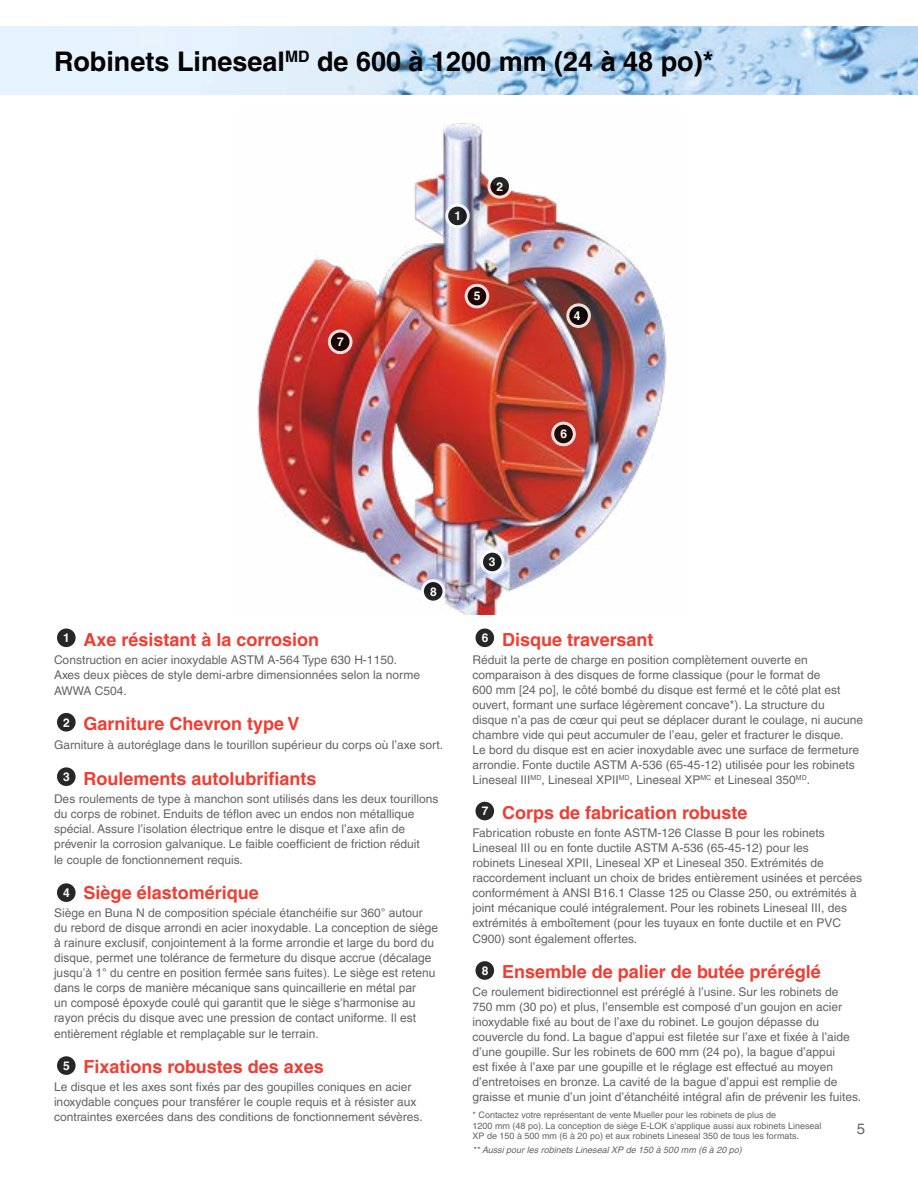
<style>
.page{position:relative;width:918px;height:1188px;background:#fff}
.page>*{position:absolute;margin:0;border:0;box-sizing:border-box;transform-origin:0 0}
.t1{font:700 27px "Helvetica LT Pro";color:#000}
.t2{font:700 18px "Helvetica LT Pro";color:#ef3e33}
.t3{font:15px "Helvetica LT Pro";color:#636466}
.t4{font:12px/15px "Helvetica LT Pro";color:#636466}
.t5{font:12px/15px "Arial";color:#636466}
.t6{font:700 12px "Helvetica LT Pro";color:#fff}
.t7{font:9px/10.5px "Helvetica LT Pro";color:#636466}
.t8{font:italic 9px "Helvetica LT Pro";color:#636466}
.s1{font-size:12px;color:#fff}
.s2{font-family:"Arial"}
</style>
<div class="page">
<img style="left:0;top:26px;width:918px;height:68px">
<img style="left:257px;top:123px;width:410px;height:492px">
<svg style="left:422px;top:581px;width:22px;height:21px"></svg>
<div style="left:421px;top:579px;width:24px;height:25px;border:3px solid #fff;border-radius:50%"></div>
<svg style="left:447px;top:205px;width:21px;height:22px"></svg>
<div style="left:445px;top:204px;width:25px;height:24px;border:3px solid #fff;border-radius:50%"></div>
<svg style="left:489px;top:176px;width:22px;height:21px"></svg>
<div style="left:487px;top:174px;width:25px;height:25px;border:3px solid #fff;border-radius:50%"></div>
<svg style="left:482px;top:551px;width:21px;height:22px"></svg>
<div style="left:480px;top:550px;width:25px;height:24px;border:3px solid #fff;border-radius:50%"></div>
<svg style="left:568px;top:305px;width:21px;height:21px"></svg>
<div style="left:566px;top:303px;width:25px;height:25px;border:3px solid #fff;border-radius:50%"></div>
<svg style="left:466px;top:285px;width:22px;height:22px"></svg>
<div style="left:465px;top:284px;width:24px;height:24px;border:3px solid #fff;border-radius:50%"></div>
<svg style="left:553px;top:423px;width:21px;height:22px"></svg>
<div style="left:551px;top:422px;width:25px;height:24px;border:3px solid #fff;border-radius:50%"></div>
<svg style="left:329px;top:331px;width:22px;height:22px"></svg>
<div style="left:328px;top:330px;width:25px;height:24px;border:3px solid #fff;border-radius:50%"></div>
<svg style="left:56px;top:627px;width:21px;height:22px"></svg>
<div style="left:54px;top:625px;width:25px;height:25px;border:3px solid #fff;border-radius:50%"></div>
<svg style="left:56px;top:711px;width:21px;height:22px"></svg>
<div style="left:54px;top:710px;width:25px;height:25px;border:3px solid #fff;border-radius:50%"></div>
<svg style="left:56px;top:766px;width:21px;height:22px"></svg>
<div style="left:54px;top:764px;width:25px;height:25px;border:3px solid #fff;border-radius:50%"></div>
<svg style="left:56px;top:882px;width:21px;height:21px"></svg>
<div style="left:54px;top:880px;width:25px;height:25px;border:3px solid #fff;border-radius:50%"></div>
<svg style="left:56px;top:1055px;width:21px;height:21px"></svg>
<div style="left:54px;top:1053px;width:25px;height:25px;border:3px solid #fff;border-radius:50%"></div>
<svg style="left:474px;top:627px;width:22px;height:22px"></svg>
<div style="left:473px;top:625px;width:24px;height:25px;border:3px solid #fff;border-radius:50%"></div>
<svg style="left:474px;top:800px;width:22px;height:22px"></svg>
<div style="left:473px;top:799px;width:24px;height:24px;border:3px solid #fff;border-radius:50%"></div>
<svg style="left:474px;top:960px;width:22px;height:21px"></svg>
<div style="left:473px;top:958px;width:24px;height:25px;border:3px solid #fff;border-radius:50%"></div>
<h1 class="t1" style="left:54px;top:45px;width:661px">Robinets Lineseal<sup>MD</sup> de 600 à 1200 mm (24 à 48 po)*</h1>
<p class="t6" style="left:337px;top:335px;width:8px">7</p>
<p class="t6" style="left:454px;top:209px;width:8px">1</p>
<p class="t6" style="left:497px;top:179px;width:8px">2</p>
<p class="t6" style="left:474px;top:289px;width:8px">5</p>
<p class="t6" style="left:574px;top:308px;width:8px">4</p>
<p class="t6" style="left:560px;top:427px;width:8px">6</p>
<p class="t6" style="left:430px;top:584px;width:8px">8</p>
<h2 class="t2" style="left:63px;top:628px;width:257px"><sup>1</sup> Axe résistant à la corrosion</h2>
<p class="t4" style="left:54px;top:652px;width:368px">Construction en acier inoxydable ASTM A-564 Type 630 H-1150.<br>Axes deux pièces de style demi-arbre dimensionnées selon la norme</p>
<p class="t4" style="left:54px;top:683px;width:74px">AWWA C504.</p>
<h2 class="t2" style="left:63px;top:713px;width:238px"><sup>2</sup> Garniture Chevron type V</h2>
<p class="t4" style="left:54px;top:738px;width:391px">Garniture à autoréglage dans le tourillon supérieur du corps où l’axe sort.</p>
<h2 class="t2" style="left:63px;top:767px;width:255px"><sup>3</sup> Roulements autolubrifiants</h2>
<p class="t4" style="left:54px;top:791px;width:386px">Des roulements de type à manchon sont utilisés dans les deux tourillons du corps de robinet. Enduits de téflon avec un endos non métallique spécial. Assure l’isolation électrique entre le disque et l’axe afin de prévenir la corrosion galvanique. Le faible coefficient de friction réduit</p>
<p class="t4" style="left:54px;top:852px;width:190px">le couple de fonctionnement requis.</p>
<h2 class="t2" style="left:63px;top:882px;width:197px"><span class="s1">4</span> Siège élastomérique</h2>
<p class="t4" style="left:54px;top:905px;width:370px">Siège en Buna N de composition spéciale étanchéifie sur 360<span class="s2">° autour</span></p>
<p class="t5" style="left:54px;top:920px;width:386px">du rebord de disque arrondi en acier inoxydable. La conception de siège à rainure exclusif, conjointement à la forme arrondie et large du bord du disque, permet une tolérance de fermeture du disque accrue (décalage jusqu’à 1° du centre en position fermée sans fuites). Le siège est retenu dans le corps de manière mécanique sans quincaillerie en métal par<br>un composé époxyde coulé qui garantit que le siège s’harmonise au rayon précis du disque avec une pression de contact uniforme. Il est</p>
<p class="t5" style="left:54px;top:1027px;width:266px">entièrement réglable et remplaçable sur le terrain.</p>
<h2 class="t2" style="left:63px;top:1056px;width:262px"><sup>5</sup> Fixations robustes des axes</h2>
<p class="t4" style="left:54px;top:1080px;width:370px">Le disque et les axes sont fixés par des goupilles coniques en acier inoxydable conçues pour transférer le couple requis et à résister aux contraintes exercées dans des conditions de fonctionnement sévères.</p>
<p class="t6" style="left:489px;top:555px;width:8px">3</p>
<h2 class="t2" style="left:482px;top:628px;width:173px"><sup>6</sup> Disque traversant</h2>
<p class="t4" style="left:472px;top:652px;width:392px">Réduit la perte de charge en position complètement ouverte en comparaison à des disques de forme classique (pour le format de<br>600 mm [24 po], le côté bombé du disque est fermé et le côté plat est ouvert, formant une surface légèrement concave*). La structure du<br>disque n’a pas de cœur qui peut se déplacer durant le coulage, ni aucune chambre vide qui peut accumuler de l’eau, geler et fracturer le disque.<br>Le bord du disque est en acier inoxydable avec une surface de fermeture arrondie. Fonte ductile ASTM A-536 (65-45-12) utilisée pour les robinets Lineseal III<sup>MD</sup>, Lineseal XPII<sup>MD</sup>, Lineseal XP<sup>MC</sup> et Lineseal 350<sup>MD</sup>.</p>
<h2 class="t2" style="left:482px;top:802px;width:267px"><sup>7</sup> Corps de fabrication robuste</h2>
<p class="t4" style="left:472px;top:825px;width:391px">Fabrication robuste en fonte ASTM-126 Classe B pour les robinets Lineseal III ou en fonte ductile ASTM A-536 (65-45-12) pour les<br>robinets Lineseal XPII, Lineseal XP et Lineseal 350. Extrémités de raccordement incluant un choix de brides entièrement usinées et percées conformément à ANSI B16.1 Classe 125 ou Classe 250, ou extrémités à joint mécanique coulé intégralement. Pour les robinets Lineseal III, des extrémités à emboîtement (pour les tuyaux en fonte ductile et en PVC</p>
<p class="t4" style="left:472px;top:931px;width:166px">C900) sont également offertes.</p>
<h2 class="t2" style="left:482px;top:961px;width:341px"><sup>8</sup> Ensemble de palier de butée préréglé</h2>
<p class="t4" style="left:472px;top:985px;width:390px">Ce roulement bidirectionnel est préréglé à l’usine. Sur les robinets de 750 mm (30 po) et plus, l’ensemble est composé d’un goujon en acier inoxydable fixé au bout de l’axe du robinet. Le goujon dépasse du couvercle du fond. La bague d’appui est filetée sur l’axe et fixée à l’aide d’une goupille. Sur les robinets de 600 mm (24 po), la bague d’appui<br>est fixée à l’axe par une goupille et le réglage est effectué au moyen d’entretoises en bronze. La cavité de la bague d’appui est remplie de graisse et munie d’un joint d’étanchéité intégral afin de prévenir les fuites.</p>
<p class="t7" style="left:472px;top:1110px;width:351px">* Contactez votre représentant de vente Mueller pour les robinets de plus de<br>1200 mm (48 po). La conception de siège E-LOK s’applique aussi aux robinets Lineseal<br>XP de 150 à 500 mm (6 à 20 po) et aux robinets Lineseal 350 de tous les formats.</p>
<p class="t8" style="left:472px;top:1144px;width:271px">** Aussi pour les robinets Lineseal XP de 150 à 500 mm (6 à 20 po)</p>
<p class="t3" style="left:857px;top:1120px;width:10px">5</p>
</div>
